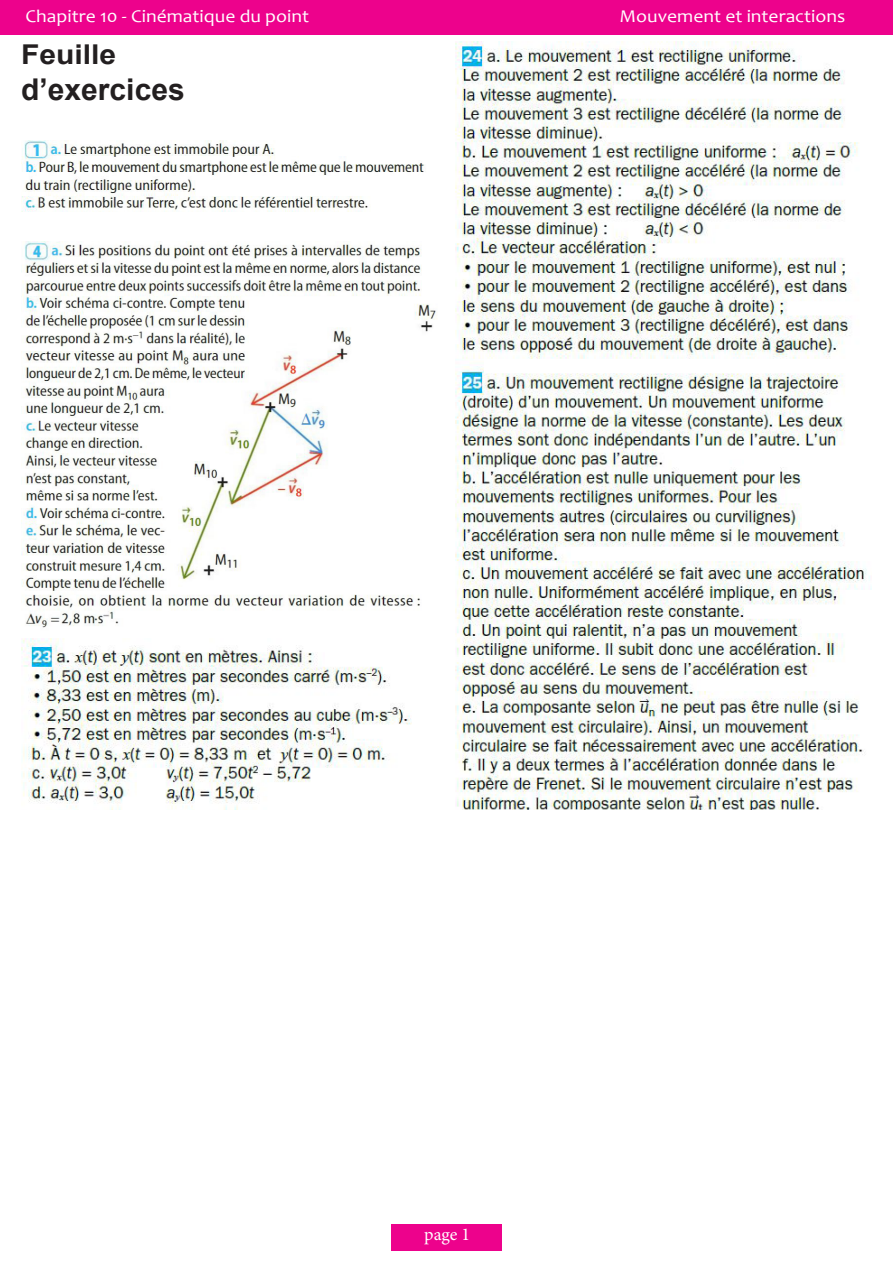
<style>
.page{position:relative;width:893px;height:1263px;background:#fff}
.page>*{position:absolute;margin:0;border:0;box-sizing:border-box;transform-origin:0 0}
.t1{font:700 30px "Arial";color:#231f20}
.t2{font:700 27.3px "Arial";color:#231f20;scale:1.1 1}
.t3{font:18px "Candara";color:#fff;scale:1.09 1}
.t4{font:18px "Minion Pro";color:#fff}
</style>
<div class="page">
<div style="left:0;top:0;width:893px;height:35px;background:#ed028c"></div>
<div style="left:391px;top:1224px;width:111px;height:26px;background:#ed028c"></div>
<img style="left:21px;top:140px;width:403px;height:72px">
<img style="left:21px;top:241px;width:416px;height:387px">
<img style="left:21px;top:639px;width:391px;height:170px">
<img style="left:455px;top:41px;width:417px;height:768px">
<p class="t3" style="left:26px;top:5px;width:262px">Chapitre 10 - Cinématique du point</p>
<p class="t3" style="left:620px;top:5px;width:209px">Mouvement et interactions</p>
<p class="t2" style="left:21px;top:36px;width:88px">Feuille</p>
<p class="t1" style="left:21px;top:69px;width:165px">d’exercices</p>
<p class="t4" style="left:424px;top:1222px;width:47px">page 1</p>
</div>
